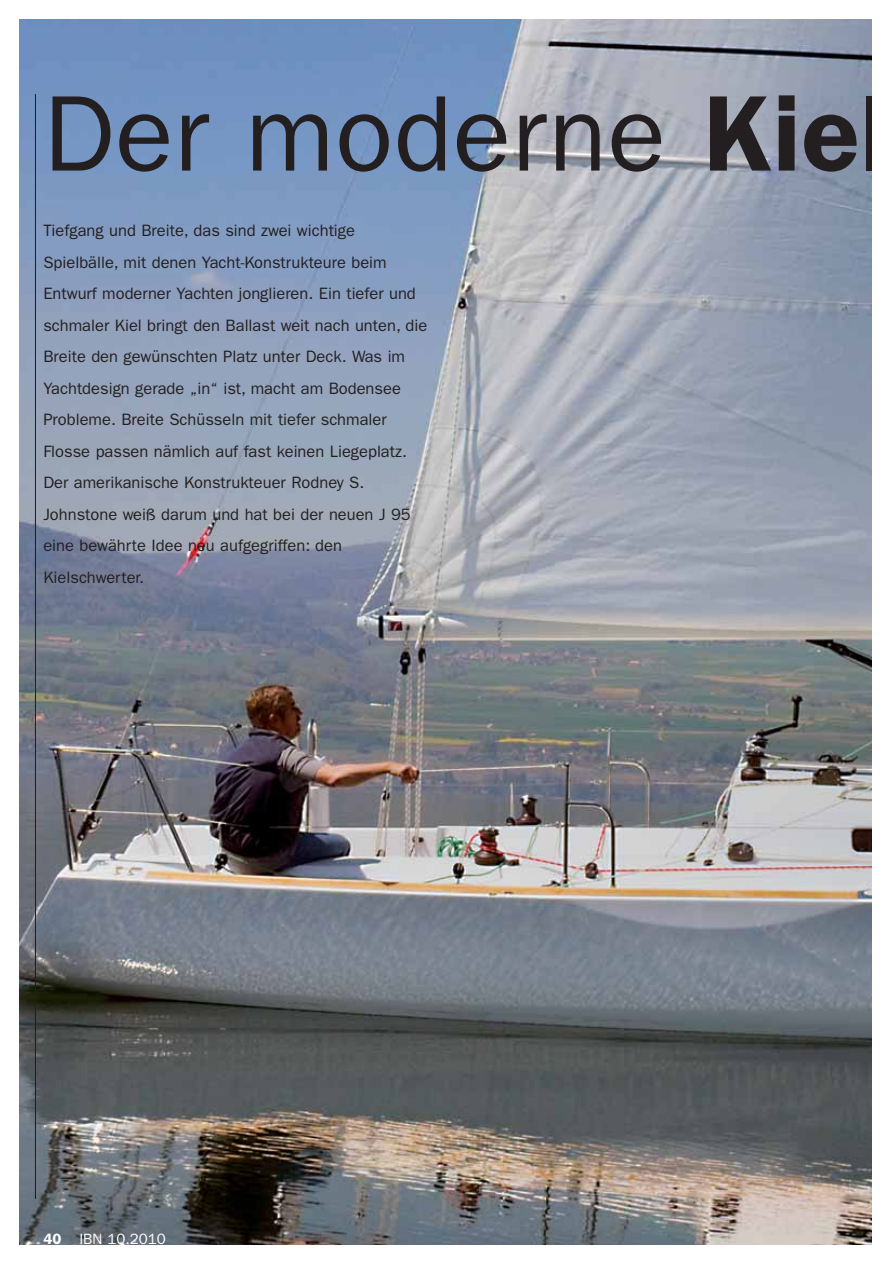
<style>
.page{position:relative;width:893px;height:1263px;background:#fff}
.page>*{position:absolute;margin:0;border:0;box-sizing:border-box;transform-origin:0 0}
.t1{font:108px "Franklin Gothic LT";letter-spacing:.005em;color:#231f20}
.t2{font:16.5px/31.5px "Franklin Gothic LT";color:#231f20}
.t3{font:15px "Franklin Gothic LT";color:#fff}
.s1{font-weight:600}
</style>
<div class="page">
<img style="left:20px;top:19px;width:852px;height:1226px">
<hr style="left:35px;top:94px;width:1px;height:1105px;background:#231f20">
<h1 class="t1" style="left:43px;top:94px;width:847px">Der moderne <span class="s1">Kiel</span></h1>
<p class="t2" style="left:43px;top:217px;width:385px">Tiefgang und Breite, das sind zwei wichtige Spielbälle, mit denen Yacht-Konstrukteure beim Entwurf moderner Yachten jonglieren. Ein tiefer und schmaler Kiel bringt den Ballast weit nach unten, die Breite den gewünschten Platz unter Deck. Was im Yachtdesign gerade „in“ ist, macht am Bodensee Probleme. Breite Schüsseln mit tiefer schmaler Flosse passen nämlich auf fast keinen Liegeplatz.<br>Der amerikanische Konstrukteuer Rodney S.<br>Johnstone weiß darum und hat bei der neuen J 95 eine bewährte Idee neu aufgegriffen: den Kielschwerter.</p>
<p class="t3" style="left:43px;top:1234px;width:124px"><span class="s1">40</span> IBN 10.2010</p>
</div>
